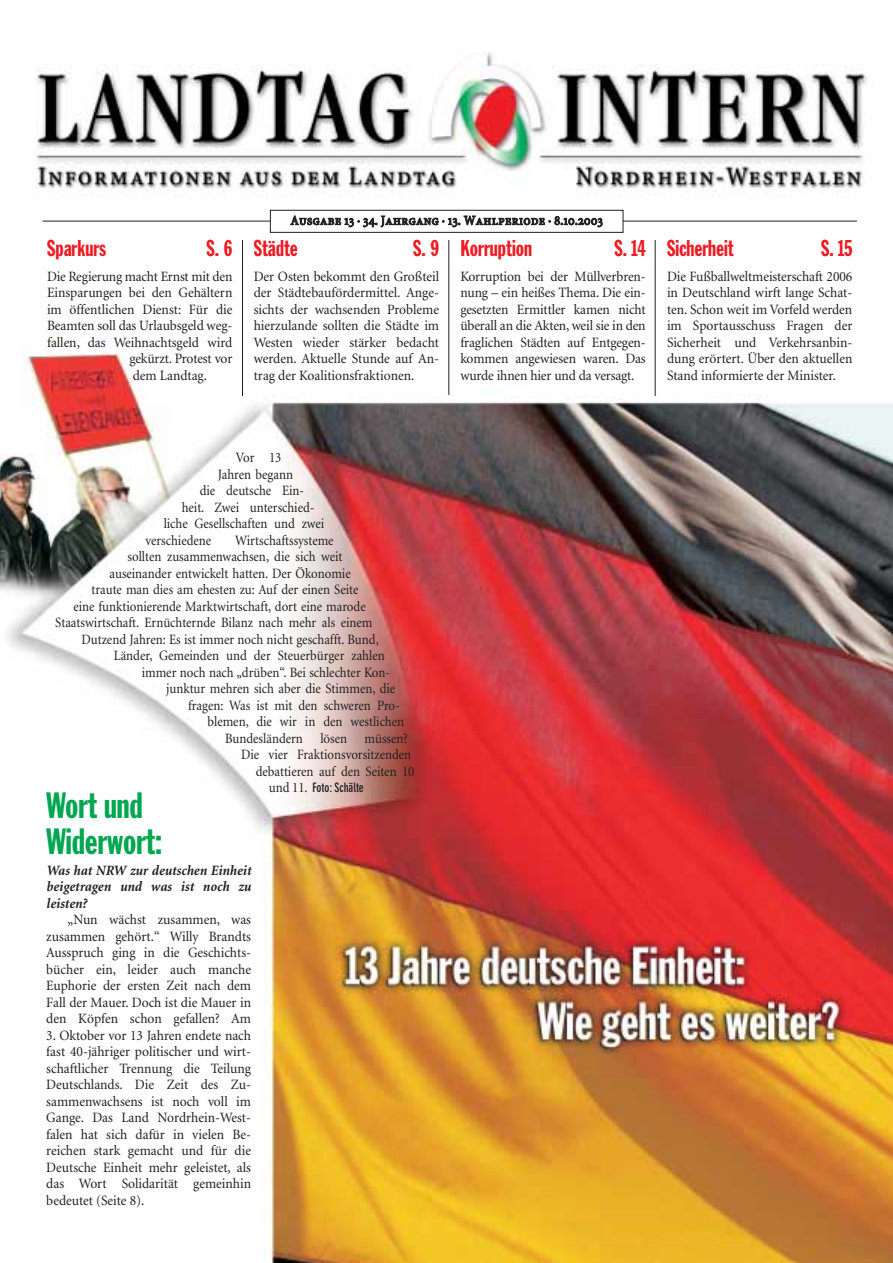
<style>
.page{position:relative;width:893px;height:1263px;background:#fff}
.page>*{position:absolute;margin:0;border:0;box-sizing:border-box;transform-origin:0 0}
.t1{font:36px/36px "Franklin Gothic Extra Cond";color:#00a650}
.t2{font:22.5px "Franklin Gothic Extra Cond";color:#ed1c24}
.t3{font:14.25px/16.5px "Minion";color:#231f20;text-align:justify;scale:.95 1}
.t4{font:14.25px "Minion";color:#231f20;scale:.9 1}
.t5{font:italic 700 14.25px/16.5px "Minion";color:#231f20;text-align:justify;scale:.95 1}
.t6{font:13.5px "WDR Minion Caps";color:#231f20}
.t7{font:700 condensed 12.75px "DIN Neuzeit Grotesk";color:#231f20;scale:.95 1}
.s1{font-family:"Minion";font-weight:400;font-stretch:normal;font-size:14.25px}
</style>
<div class="page">
<img style="left:0;top:264px;width:892px;height:999px">
<hr style="left:448px;top:240px;width:1px;height:155px;background:#231f20">
<hr style="left:655px;top:240px;width:1px;height:156px;background:#231f20">
<img style="left:36px;top:52px;width:832px;height:169px">
<hr style="left:43px;top:221px;width:813px;height:1px;background:#231f20">
<div style="left:270px;top:210px;width:353px;height:22px;background:#fff"></div>
<div style="left:270px;top:210px;width:353px;height:23px;border:1px solid #231f20"></div>
<hr style="left:242px;top:240px;width:1px;height:156px;background:#231f20">
<h2 class="t2" style="left:47px;top:240px;width:61px">Sparkurs</h2>
<h2 class="t2" style="left:207px;top:240px;width:27px">S. 6</h2>
<p class="t3" style="left:47px;top:269px;width:197px">Die Regierung macht Ernst mit den</p>
<p class="t3" style="left:47px;top:285px;width:197px">Einsparungen bei den Gehältern</p>
<p class="t3" style="left:47px;top:302px;width:197px">im öffentlichen Dienst: Für die</p>
<p class="t3" style="left:47px;top:318px;width:197px">Beamten soll das Urlaubsgeld weg-</p>
<p class="t3" style="left:47px;top:335px;width:196px">fallen, das Weihnachtsgeld wird</p>
<p class="t3" style="left:129px;top:351px;width:110px">gekürzt. Protest vor</p>
<p class="t3" style="left:133px;top:368px;width:80px">dem Landtag.</p>
<p class="t6" style="left:290px;top:212px;width:314px">Ausgabe 13 · 34. Jahrgang · 13. Wahlperiode · 8.10.2003</p>
<h2 class="t2" style="left:254px;top:240px;width:46px">Städte</h2>
<h2 class="t2" style="left:413px;top:240px;width:27px">S. 9</h2>
<p class="t3" style="left:254px;top:269px;width:197px">Der Osten bekommt den Großteil der Städtebaufördermittel. Ange&shy;sichts der wachsenden Probleme hierzulande sollten die Städte im Westen wieder stärker bedacht werden. Aktuelle Stunde auf An&shy;trag der Koalitionsfraktionen.</p>
<h2 class="t2" style="left:460px;top:240px;width:73px">Korruption</h2>
<h2 class="t2" style="left:614px;top:240px;width:33px">S. 14</h2>
<p class="t3" style="left:460px;top:269px;width:197px">Korruption bei der Müllverbren&shy;nung – ein heißes Thema. Die ein&shy;gesetzten Ermittler kamen nicht überall an die Akten, weil sie in den fraglichen Städten auf Entgegen&shy;kommen angewiesen waren. Das wurde ihnen hier und da versagt.</p>
<h2 class="t2" style="left:667px;top:240px;width:68px">Sicherheit</h2>
<h2 class="t2" style="left:821px;top:240px;width:33px">S. 15</h2>
<p class="t3" style="left:667px;top:269px;width:197px">Die Fußballweltmeisterschaft 2006 in Deutschland wirft lange Schat&shy;ten. Schon weit im Vorfeld werden im Sportausschuss Fragen der Sicherheit und Verkehrsanbin&shy;dung erörtert. Über den aktuellen Stand informierte der Minister.</p>
<p class="t4" style="left:236px;top:452px;width:52px">Vor 13</p>
<p class="t4" style="left:218px;top:468px;width:85px">Jahren begann</p>
<p class="t4" style="left:200px;top:485px;width:117px">die deutsche Ein-</p>
<p class="t4" style="left:182px;top:501px;width:149px">heit. Zwei unterschied-</p>
<p class="t4" style="left:164px;top:518px;width:180px">liche Gesellschaften und zwei</p>
<p class="t4" style="left:146px;top:534px;width:74px">verschiedene</p>
<p class="t4" style="left:235px;top:534px;width:111px">Wirtschaftssysteme</p>
<p class="t4" style="left:127px;top:551px;width:240px">sollten zusammenwachsen, die sich weit</p>
<p class="t4" style="left:109px;top:567px;width:269px">auseinander entwickelt hatten. Der Ökonomie</p>
<p class="t4" style="left:91px;top:584px;width:298px">traute man dies am ehesten zu: Auf der einen Seite</p>
<p class="t4" style="left:73px;top:600px;width:326px">eine funktionierende Marktwirtschaft, dort eine marode</p>
<p class="t4" style="left:55px;top:617px;width:354px">Staatswirtschaft. Ernüchternde Bilanz nach mehr als einem</p>
<p class="t4" style="left:81px;top:633px;width:332px">Dutzend Jahren: Es ist immer noch nicht geschafft. Bund,</p>
<p class="t4" style="left:114px;top:650px;width:302px">Länder, Gemeinden und der Steuerbürger zahlen</p>
<p class="t4" style="left:142px;top:666px;width:277px">immer noch nach „drüben“. Bei schlechter Kon-</p>
<p class="t4" style="left:166px;top:683px;width:256px">junktur mehren sich aber die Stimmen, die</p>
<p class="t4" style="left:188px;top:699px;width:237px">fragen: Was ist mit den schweren Pro-</p>
<p class="t4" style="left:207px;top:716px;width:220px">blemen, die wir in den westlichen</p>
<p class="t4" style="left:225px;top:732px;width:204px">Bundesländern lösen müssen?</p>
<p class="t4" style="left:241px;top:749px;width:190px">Die vier Fraktionsvorsitzenden</p>
<p class="t4" style="left:256px;top:765px;width:178px">debattieren auf den Seiten 10</p>
<p class="t7" style="left:269px;top:783px;width:102px"><span class="s1">und 11.</span> Foto: Schälte</p>
<h1 class="t1" style="left:46px;top:790px;width:117px">Wort und<br>Widerwort:</h1>
<p class="t5" style="left:46px;top:863px;width:217px">Was hat NRW zur deutschen Einheit beigetragen und was ist noch zu leisten?</p>
<p class="t3" style="left:46px;top:912px;width:217px;text-indent:21px">„Nun wächst zusammen, was zusammen gehört.“ Willy Brandts Ausspruch ging in die Geschichts&shy;bücher ein, leider auch manche Euphorie der ersten Zeit nach dem Fall der Mauer. Doch ist die Mauer in den Köpfen schon gefallen? Am</p>
<p class="t3" style="left:46px;top:1028px;width:217px">3. Oktober vor 13 Jahren endete nach fast 40-jähriger politischer und wirt&shy;schaftlicher Trennung die Teilung Deutschlands. Die Zeit des Zu&shy;sammenwachsens ist noch voll im Gange. Das Land Nordrhein-West&shy;falen hat sich dafür in vielen Be&shy;reichen stark gemacht und für die Deutsche Einheit mehr geleistet, als das Wort Solidarität gemeinhin bedeutet (Seite 8).</p>
</div>
